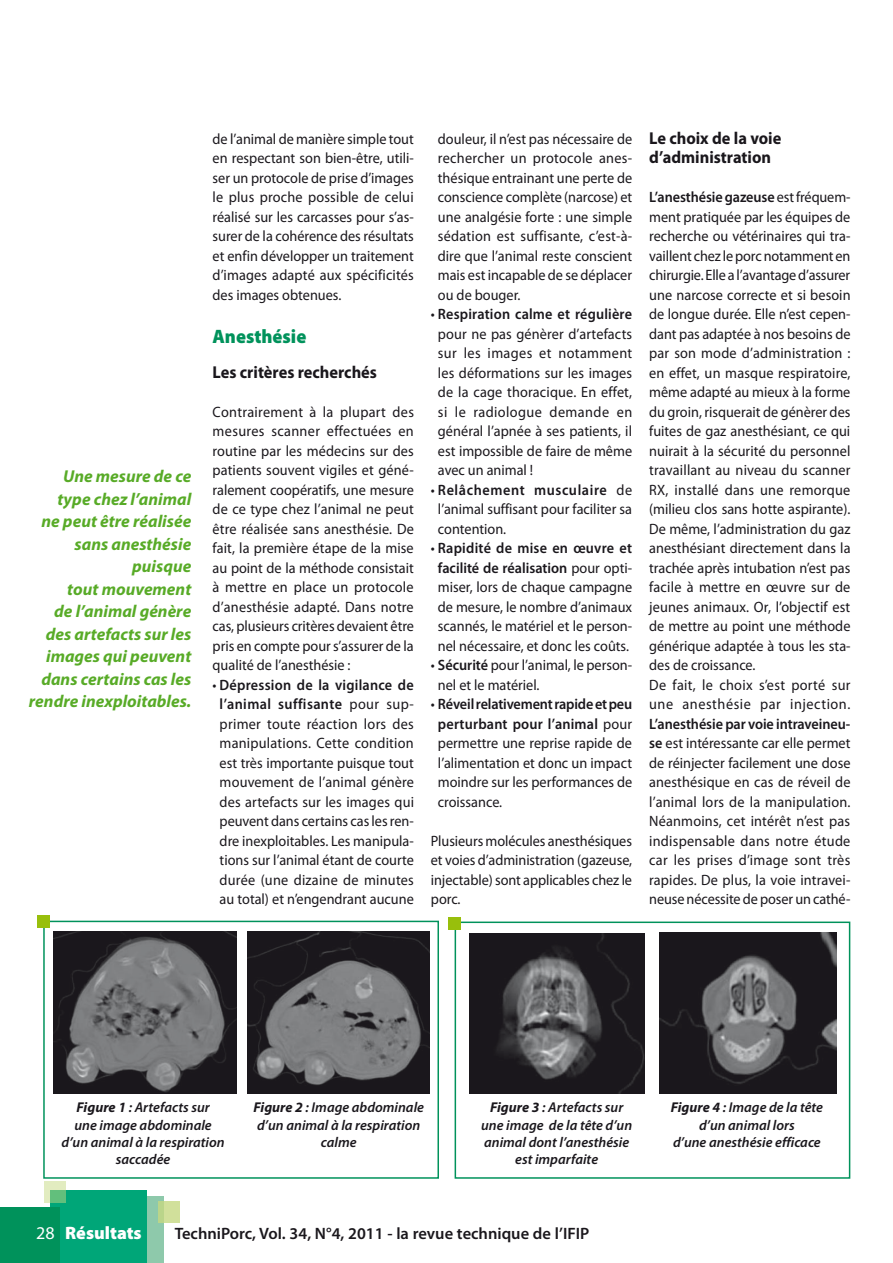
<style>
.page{position:relative;width:893px;height:1263px;background:#fff}
.page>*{position:absolute;margin:0;border:0;box-sizing:border-box;transform-origin:0 0}
.t1{font:900 19.5px "Myriad Pro";color:#00925b;scale:.95 1}
.t2{font:900 18px "Myriad Pro";color:#fff}
.t3{font:italic 700 17.25px/22.5px "Myriad Pro";color:#58ab27;text-align:right}
.t4{font:700 17.25px/19.5px "Myriad Pro";color:#1a171c;scale:.95 1}
.t5{font:600 16.5px "Myriad Pro";color:#1a171c}
.t6{font:15px/19.5px "Myriad Pro";color:#1a171c;text-align:justify;scale:.95 1}
.t7{font:italic 600 14.25px/17.1px "Myriad Pro";color:#1a171c;text-align:center}
.s1{font-weight:600}
.s2{font-weight:700}
.s3{font-weight:400}
</style>
<div class="page">
<div style="left:146px;top:1196px;width:18px;height:67px;background:#8ec9ab"></div>
<div style="left:50px;top:1191px;width:97px;height:72px;background:#00a678"></div>
<div style="left:0;top:1208px;width:60px;height:55px;background:#00925b"></div>
<svg style="left:159px;top:1201px;width:21px;height:21px"></svg>
<svg style="left:44px;top:1182px;width:21px;height:21px"></svg>
<div style="left:455px;top:921px;width:395px;height:258px;background:#fff;border:2px solid #00925b"></div>
<div style="left:43px;top:921px;width:396px;height:258px;background:#fff;border:2px solid #00925b"></div>
<div style="left:448px;top:917px;width:13px;height:13px;background:#98bf0c"></div>
<div style="left:37px;top:915px;width:13px;height:13px;background:#98bf0c"></div>
<img style="left:469px;top:933px;width:175px;height:161px">
<img style="left:54px;top:931px;width:182px;height:163px">
<img style="left:659px;top:932px;width:177px;height:162px">
<img style="left:247px;top:931px;width:183px;height:163px">
<p class="t3" style="left:29px;top:464px;width:164px">Une mesure de ce type chez l’animal<br>ne peut être réalisée sans anesthésie puisque<br>tout mouvement<br>de l’animal génère des artefacts sur les images qui peuvent dans certains cas les rendre inexploitables.</p>
<p class="t6" style="left:213px;top:129px;width:213px">de l’animal de manière simple tout en respectant son bien-être, utili&shy;ser un protocole de prise d’images le plus proche possible de celui réalisé sur les carcasses pour s’as&shy;surer de la cohérence des résultats et enfin développer un traitement d’images adapté aux spécificités des images obtenues.</p>
<h1 class="t1" style="left:213px;top:325px;width:100px">Anesthésie</h1>
<p class="t4" style="left:213px;top:361px;width:175px">Les critères recherchés</p>
<p class="t6" style="left:213px;top:402px;width:213px">Contrairement à la plupart des mesures scanner effectuées en routine par les médecins sur des patients souvent vigiles et géné&shy;ralement coopératifs, une mesure de ce type chez l’animal ne peut être réalisée sans anesthésie. De fait, la première étape de la mise au point de la méthode consistait à mettre en place un protocole d’anesthésie adapté. Dans notre cas, plusieurs critères devaient être pris en compte pour s’assurer de la qualité de l’anesthésie :</p>
<p class="t6" style="left:213px;top:675px;width:213px;text-align:center">• <span class="s1">Dépression de la vigilance de l’animal suffisante</span> pour sup&shy;primer toute réaction lors des manipulations. Cette condition est très importante puisque tout mouvement de l’animal génère des artefacts sur les images qui peuvent dans certains cas les ren&shy;dre inexploitables. Les manipula&shy;tions sur l’animal étant de courte durée (une dizaine de minutes au total) et n’engendrant aucune</p>
<p class="t6" style="left:438px;top:129px;width:206px">douleur, il n’est pas nécessaire de rechercher un protocole anes&shy;thésique entrainant une perte de conscience complète (narcose) et une analgésie forte : une simple sédation est suffisante, c’est-à&shy;dire que l’animal reste conscient mais est incapable de se déplacer ou de bouger.</p>
<p class="t6" style="left:438px;top:304px;width:206px;text-indent:-7px">• <span class="s1">Respiration calme et régulière </span>pour ne pas génèrer d’artefacts sur les images et notamment les déformations sur les images de la cage thoracique. En effet, si le radiologue demande en général l’apnée à ses patients, il est impossible de faire de même avec un animal !</p>
<p class="t6" style="left:438px;top:480px;width:206px;text-indent:-7px">• <span class="s1">Relâchement musculaire</span> de l’animal suffisant pour faciliter sa contention.</p>
<p class="t6" style="left:431px;top:538px;width:213px;text-align:center">• <span class="s1">Rapidité de mise en œuvre et facilité de réalisation</span> pour opti&shy;miser, lors de chaque campagne de mesure, le nombre d’animaux scannés, le matériel et le person&shy;nel nécessaire, et donc les coûts.</p>
<p class="t6" style="left:438px;top:655px;width:206px;text-indent:-7px">• <span class="s1">Sécurité</span> pour l’animal, le person&shy;nel et le matériel.</p>
<p class="t6" style="left:438px;top:694px;width:206px;text-indent:-7px">• <span class="s1">Réveil relativement rapide et peu perturbant pour l’animal</span> pour permettre une reprise rapide de l’alimentation et donc un impact moindre sur les performances de croissance.</p>
<p class="t6" style="left:431px;top:831px;width:213px">Plusieurs molécules anesthésiques et voies d’administration (gazeuse, injectable) sont applicables chez le porc.</p>
<p class="t4" style="left:649px;top:127px;width:141px">Le choix de la voie d’administration</p>
<p class="t6" style="left:649px;top:187px;width:214px;text-align:left"><span class="s1">L’anesthésie gazeuse</span> est fréquem&shy;ment pratiquée par les équipes de recherche ou vétérinaires qui tra&shy;vaillent chez le porc notamment en chirurgie. Elle a l’avantage d’assurer une narcose correcte et si besoin de longue durée. Elle n’est cepen&shy;dant pas adaptée à nos besoins de par son mode d’administration : en effet, un masque respiratoire, même adapté au mieux à la forme du groin, risquerait de génèrer des fuites de gaz anesthésiant, ce qui nuirait à la sécurité du personnel travaillant au niveau du scanner<br>RX, installé dans une remorque (milieu clos sans hotte aspirante).<br>De même, l’administration du gaz anesthésiant directement dans la trachée après intubation n’est pas facile à mettre en œuvre sur de jeunes animaux. Or, l’objectif est de mettre au point une méthode générique adaptée à tous les sta&shy;des de croissance.<br>De fait, le choix s’est porté sur une anesthésie par injection.</p>
<p class="t6" style="left:649px;top:714px;width:213px"><span class="s1">L’anesthésie par voie intraveineu&shy;se</span> est intéressante car elle permet de réinjecter facilement une dose anesthésique en cas de réveil de l’animal lors de la manipulation.<br>Néanmoins, cet intérêt n’est pas indispensable dans notre étude car les prises d’image sont très rapides. De plus, la voie intravei&shy;neuse nécessite de poser un cathé-</p>
<p class="t7" style="left:62px;top:1099px;width:165px"><span class="s2">Figure 1</span> : Artefacts sur<br>une image abdominale d’un animal à la respiration saccadée</p>
<p class="t7" style="left:671px;top:1099px;width:154px"><span class="s2">Figure 4</span> : Image de la tête d’un animal lors<br>d’une anesthésie efficace</p>
<p class="t7" style="left:481px;top:1099px;width:152px"><span class="s2">Figure 3</span> : Artefacts sur une image de la tête d’un animal dont l’anesthésie est imparfaite</p>
<p class="t7" style="left:253px;top:1099px;width:172px"><span class="s2">Figure 2</span> : Image abdominale d’un animal à la respiration calme</p>
<p class="t2" style="left:36px;top:1222px;width:107px"><span class="s3">28</span> Résultats</p>
<p class="t5" style="left:175px;top:1223px;width:416px">TechniPorc, Vol. 34, N°4, 2011 - la revue technique de l’IFIP</p>
</div>
